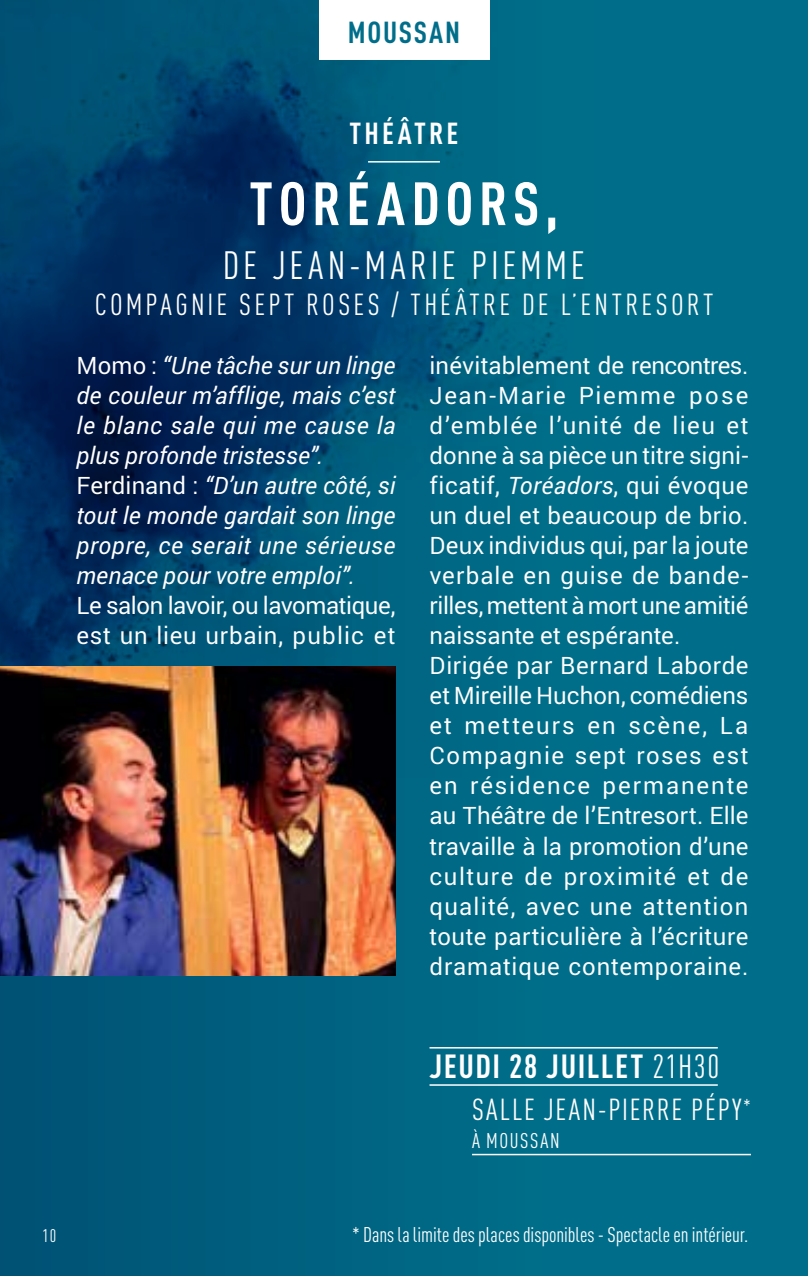
<style>
.page{position:relative;width:808px;height:1276px;background:#fff}
.page>*{position:absolute;margin:0;border:0;box-sizing:border-box;transform-origin:0 0}
.t1{font:700 60px "DIN Cond";letter-spacing:.095em;color:#fff}
.t2{font:39px "DIN Cond";letter-spacing:.095em;color:#fff}
.t3{font:700 33px "DIN Cond";letter-spacing:.045em;color:#fff}
.t4{font:30px "DIN Cond";letter-spacing:.105em;color:#fff}
.t5{font:30px "DIN Cond";letter-spacing:.055em;color:#fff}
.t6{font:700 30px "DIN Cond";letter-spacing:.105em;color:#fff}
.t7{font:700 30px "DIN Cond";letter-spacing:.06em;color:#006e8a}
.t8{font:24px/30px "Roboto";letter-spacing:.02em;color:#fff}
.t9{font:italic 24px/30px "Roboto";letter-spacing:.01em;color:#fff}
.t10{font:24px/30px "Roboto";letter-spacing:-.01em;color:#fff}
.t11{font:21px "DIN Cond";color:#fff}
.t12{font:21px "DIN Cond";letter-spacing:.08em;color:#fff}
.t13{font:18px "DIN Cond";color:#fff}
.s1{font-style:normal}
.s2{font-style:italic}
.s3{font-weight:400}
</style>
<div class="page">
<div style="left:0;top:0;width:808px;height:1276px;background:linear-gradient(to right,#005476,#00758f)"></div>
<img style="left:0;top:0;width:594px;height:777px">
<hr style="left:368px;top:161px;width:72px;height:2px;background:#fff">
<img style="left:0;top:666px;width:395px;height:309px">
<div style="left:319px;top:0;width:170px;height:60px;background:#fff"></div>
<svg style="left:807px;top:0;width:1px;height:1276px"></svg>
<hr style="left:429px;top:1047px;width:289px;height:1px;background:#fff">
<hr style="left:429px;top:1084px;width:289px;height:1px;background:#fff">
<hr style="left:472px;top:1153px;width:279px;height:2px;background:#fff">
<p class="t7" style="left:348px;top:14px;width:114px">MOUSSAN</p>
<p class="t6" style="left:349px;top:115px;width:110px">THÉÂTRE</p>
<h1 class="t1" style="left:249px;top:167px;width:311px">TORÉADORS,</h1>
<h2 class="t2" style="left:223px;top:243px;width:363px">DE JEAN-MARIE PIEMME</h2>
<p class="t4" style="left:95px;top:287px;width:620px">COMPAGNIE SEPT ROSES / THÉÂTRE DE L’ENTRESORT</p>
<p class="t9" style="left:77px;top:351px;width:320px"><span class="s1">Momo :</span> “Une tâche sur un linge de couleur m’afflige, mais c’est le blanc sale qui me cause la plus profonde tristesse”.<br><span class="s1">Ferdinand :</span> “D’un autre côté, si tout le monde gardait son linge propre, ce serait une sérieuse menace pour votre emploi”.</p>
<p class="t10" style="left:77px;top:590px;width:320px">Le salon lavoir, ou lavomatique, est un lieu urbain, public et</p>
<p class="t8" style="left:429px;top:350px;width:320px">inévitablement de rencontres.<br>Jean-Marie Piemme pose d’emblée l’unité de lieu et donne à sa pièce un titre signi&shy;ficatif, <span class="s2">Toréadors</span>, qui évoque un duel et beaucoup de brio.<br>Deux individus qui, par la joute verbale en guise de bande&shy;rilles, mettent à mort une amitié naissante et espérante.<br>Dirigée par Bernard Laborde et Mireille Huchon, comédiens et metteurs en scène, La<br>Compagnie sept roses est en résidence permanente au Théâtre de l’Entresort. Elle travaille à la promotion d’une culture de proximité et de qualité, avec une attention toute particulière à l’écriture dramatique contemporaine.</p>
<h3 class="t3" style="left:429px;top:1046px;width:291px">JEUDI 28 JUILLET <span class="s3">21H30</span></h3>
<p class="t5" style="left:472px;top:1091px;width:280px">SALLE JEAN-PIERRE PÉPY<sup>*</sup></p>
<p class="t12" style="left:472px;top:1128px;width:89px">À MOUSSAN</p>
<p class="t13" style="left:43px;top:1225px;width:15px">10</p>
<p class="t11" style="left:352px;top:1222px;width:398px">* Dans la limite des places disponibles - Spectacle en intérieur.</p>
</div>
